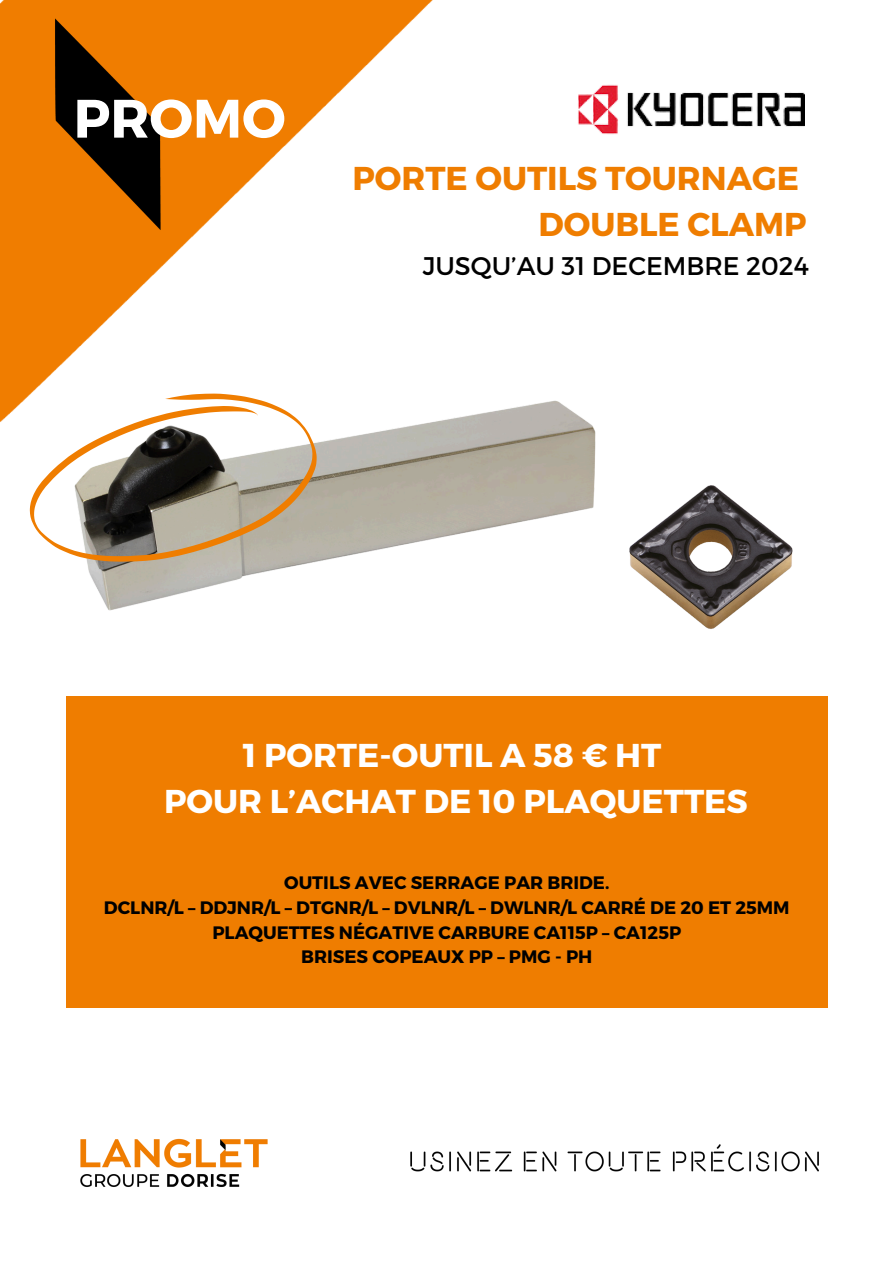
<style>
.page{position:relative;width:894px;height:1264px;background:#fff}
.page>*{position:absolute;margin:0;border:0;box-sizing:border-box;transform-origin:0 0}
.t1{font:700 54px "Montserrat";color:#fff}
.t2{font:700 33px/46.2px "Montserrat";color:#fff;text-align:center}
.t3{font:700 33px/46.2px "Montserrat";color:#ef7d00;text-align:right}
.t4{font:25.5px "Montserrat";color:#000}
.t5{font:700 18px "Montserrat";color:#000}
</style>
<div class="page">
<img style="left:87px;top:400px;width:508px;height:210px">
<img style="left:629px;top:485px;width:164px;height:144px">
<img style="left:578px;top:84px;width:226px;height:51px">
<img style="left:0;top:0;width:493px;height:478px">
<div style="left:66px;top:696px;width:761px;height:311px;background:#ef7d00"></div>
<svg style="left:30px;top:393px;width:286px;height:169px"></svg>
<img style="left:44px;top:9px;width:129px;height:233px">
<img style="left:410px;top:1144px;width:409px;height:28px">
<img style="left:80px;top:1138px;width:188px;height:49px">
<p class="t1" style="left:74px;top:83px;width:213px">PROMO</p>
<p class="t3" style="left:352px;top:153px;width:455px">PORTE OUTILS TOURNAGE<br>DOUBLE CLAMP</p>
<p class="t4" style="left:422px;top:249px;width:388px">JUSQU’AU 31 DECEMBRE 2024</p>
<p class="t2" style="left:164px;top:730px;width:585px">1 PORTE-OUTIL A 58 € HT<br>POUR L’ACHAT DE 10 PLAQUETTES</p>
<p class="t5" style="left:284px;top:871px;width:327px">OUTILS AVEC SERRAGE PAR BRIDE.</p>
<p class="t5" style="left:104px;top:895px;width:687px">DCLNR/L – DDJNR/L – DTGNR/L – DVLNR/L – DWLNR/L CARRÉ DE 20 ET 25MM</p>
<p class="t5" style="left:212px;top:920px;width:470px">PLAQUETTES NÉGATIVE CARBURE CA115P – CA125P</p>
<h2 class="t5" style="left:301px;top:945px;width:292px">BRISES COPEAUX PP – PMG - PH</h2>
</div>
